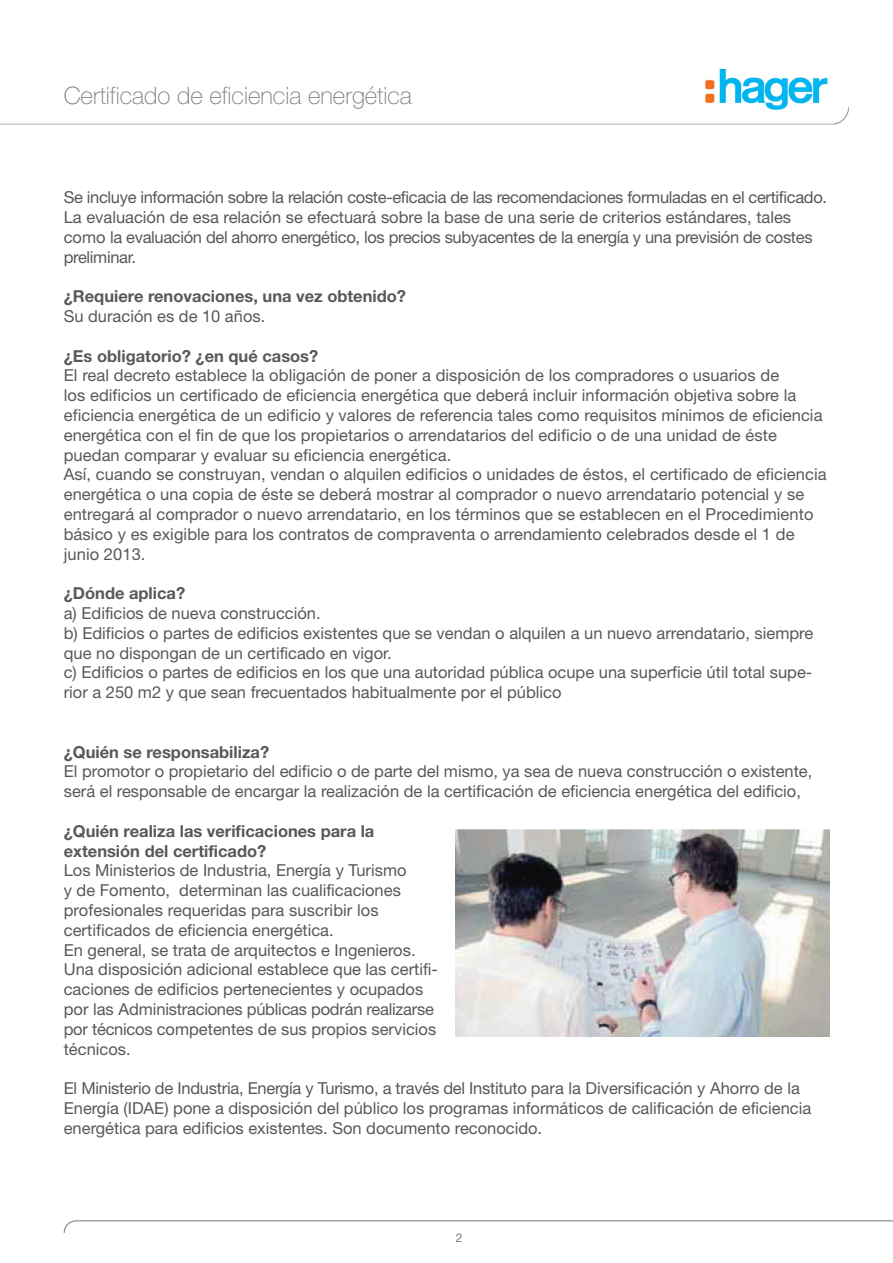
<style>
.page{position:relative;width:893px;height:1263px;background:#fff}
.page>*{position:absolute;margin:0;border:0;box-sizing:border-box;transform-origin:0 0}
.t1{font:100 24px "Helvetica Neue LT";color:#76787b}
.t2{font:16.5px/19.8px "Helvetica Neue LT";color:#57585a}
.t3{font:16.5px/19.8px "Helvetica Neue LT";letter-spacing:-.02em;color:#57585a}
.t4{font:700 16.5px/19.8px "Helvetica Neue LT";color:#57585a}
.t5{font:12px "Helvetica Neue LT";color:#76787b}
</style>
<div class="page">
<img style="left:0;top:68px;width:849px;height:57px">
<svg style="left:64px;top:1220px;width:829px;height:13px"></svg>
<img style="left:455px;top:829px;width:374px;height:207px">
<h1 class="t1" style="left:64px;top:87px;width:350px">Certificado de eficiencia energética</h1>
<p class="t3" style="left:64px;top:189px;width:765px">Se incluye información sobre la relación coste-eficacia de las recomendaciones formuladas en el certificado.<br>La evaluación de esa relación se efectuará sobre la base de una serie de criterios estándares, tales como la evaluación del ahorro energético, los precios subyacentes de la energía y una previsión de costes preliminar.</p>
<p class="t4" style="left:64px;top:288px;width:344px">¿Requiere renovaciones, una vez obtenido?</p>
<p class="t2" style="left:64px;top:308px;width:203px">Su duración es de 10 años.</p>
<p class="t4" style="left:64px;top:347px;width:256px">¿Es obligatorio? ¿en qué casos?</p>
<p class="t2" style="left:64px;top:367px;width:764px">El real decreto establece la obligación de poner a disposición de los compradores o usuarios de<br>los edificios un certificado de eficiencia energética que deberá incluir información objetiva sobre la eficiencia energética de un edificio y valores de referencia tales como requisitos mínimos de eficiencia energética con el fin de que los propietarios o arrendatarios del edificio o de una unidad de éste puedan comparar y evaluar su eficiencia energética.<br>Así, cuando se construyan, vendan o alquilen edificios o unidades de éstos, el certificado de eficiencia energética o una copia de éste se deberá mostrar al comprador o nuevo arrendatario potencial y se entregará al comprador o nuevo arrendatario, en los términos que se establecen en el Procedimiento básico y es exigible para los contratos de compraventa o arrendamiento celebrados desde el 1 de junio 2013.</p>
<p class="t4" style="left:64px;top:585px;width:123px">¿Dónde aplica?</p>
<p class="t2" style="left:64px;top:605px;width:751px">a) Edificios de nueva construcción.<br>b) Edificios o partes de edificios existentes que se vendan o alquilen a un nuevo arrendatario, siempre que no dispongan de un certificado en vigor.<br>c) Edificios o partes de edificios en los que una autoridad pública ocupe una superficie útil total supe&shy;rior a 250 m2 y que sean frecuentados habitualmente por el público</p>
<p class="t4" style="left:64px;top:743px;width:207px">¿Quién se responsabiliza?</p>
<p class="t2" style="left:64px;top:763px;width:750px">El promotor o propietario del edificio o de parte del mismo, ya sea de nueva construcción o existente, será el responsable de encargar la realización de la certificación de eficiencia energética del edificio,</p>
<p class="t4" style="left:64px;top:822px;width:312px">¿Quién realiza las verificaciones para la extensión del certificado?</p>
<p class="t2" style="left:64px;top:862px;width:376px">Los Ministerios de Industria, Energía y Turismo<br>y de Fomento, determinan las cualificaciones profesionales requeridas para suscribir los certificados de eficiencia energética.<br>En general, se trata de arquitectos e Ingenieros.<br>Una disposición adicional establece que las certifi&shy;caciones de edificios pertenecientes y ocupados por las Administraciones públicas podrán realizarse por técnicos competentes de sus propios servicios técnicos.</p>
<p class="t2" style="left:64px;top:1080px;width:749px">El Ministerio de Industria, Energía y Turismo, a través del Instituto para la Diversificación y Ahorro de la<br>Energía (IDAE) pone a disposición del público los programas informáticos de calificación de eficiencia energética para edificios existentes. Son documento reconocido.</p>
<p class="t5" style="left:456px;top:1233px;width:8px">2</p>
</div>
